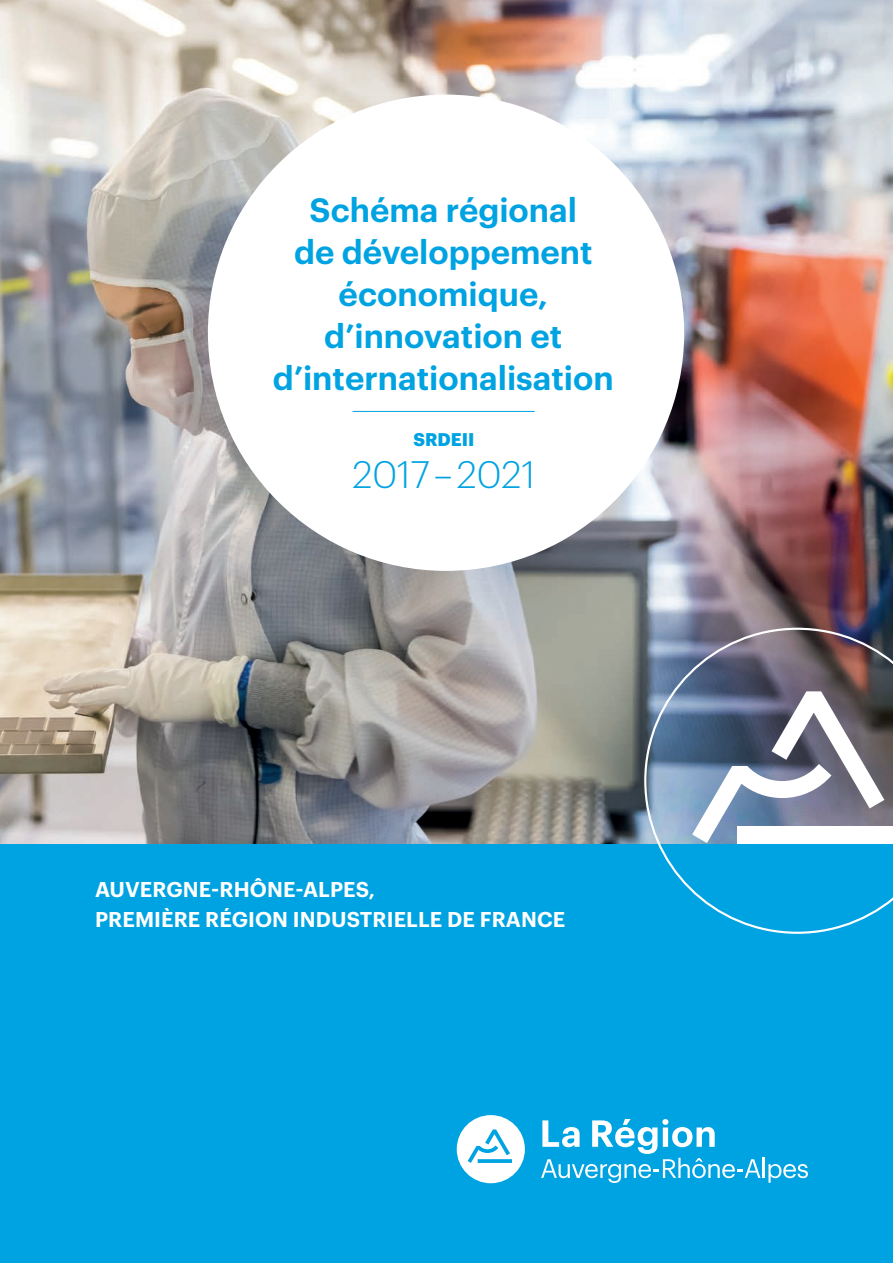
<style>
.page{position:relative;width:893px;height:1263px;background:#fff}
.page>*{position:absolute;margin:0;border:0;box-sizing:border-box;transform-origin:0 0}
.t1{font:300 37.5px "Graphik";color:#00a3e1}
.t2{font:600 33px/42px "Graphik";color:#00a3e1;text-align:center}
.t3{font:600 21px/30px "Graphik";letter-spacing:.005em;color:#fff}
.t4{font:700 18px "Graphik";color:#00a3e1}
</style>
<div class="page">
<div style="left:0;top:843px;width:893px;height:420px;background:#00a3e1"></div>
<img style="left:0;top:0;width:893px;height:843px">
<svg style="left:541px;top:1119px;width:219px;height:64px"></svg>
<hr style="left:763px;top:1158px;width:2px;height:20px;background:#fff">
<svg style="left:768px;top:1164px;width:40px;height:19px"></svg>
<svg style="left:457px;top:1115px;width:68px;height:68px"></svg>
<svg style="left:644px;top:628px;width:249px;height:306px"></svg>
<div style="left:208px;top:95px;width:476px;height:476px;background:#fff;border-radius:50%"></div>
<hr style="left:353px;top:411px;width:182px;height:1px;background:#00a3e1">
<p class="t2" style="left:273px;top:186px;width:342px">Schéma régional<br>de développement économique, d’innovation et d’internationalisation</p>
<p class="t4" style="left:413px;top:425px;width:63px">SRDEII</p>
<p class="t1" style="left:352px;top:447px;width:185px">2017 – 2021</p>
<p class="t3" style="left:95px;top:872px;width:472px">AUVERGNE-RHÔNE-ALPES,<br>PREMIÈRE RÉGION INDUSTRIELLE DE FRANCE</p>
</div>
